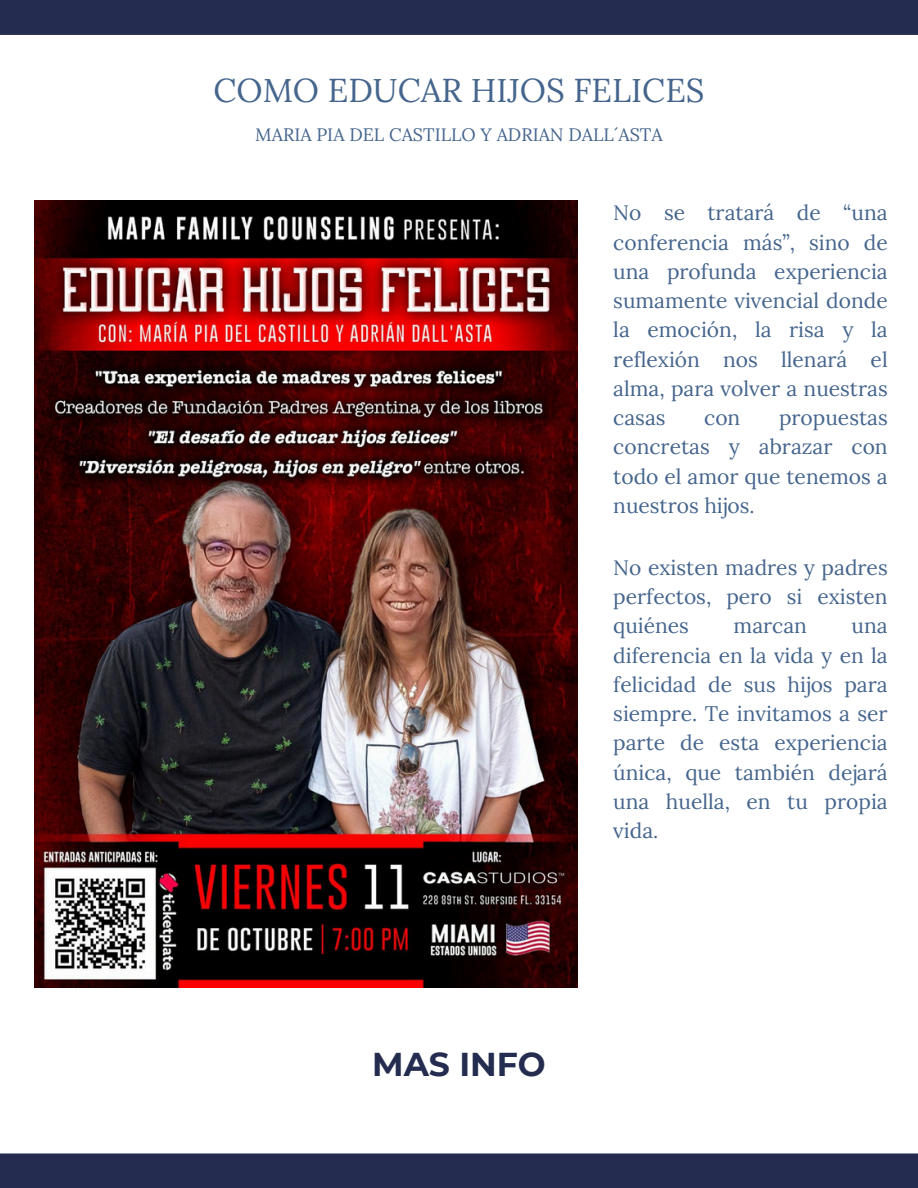
<style>
.page{position:relative;width:918px;height:1188px;background:#fff}
.page>*{position:absolute;margin:0;border:0;box-sizing:border-box;transform-origin:0 0}
.t1{font:33px "Lora";color:#45658d}
.t2{font:700 33px "Montserrat";color:#242c4f}
.t3{font:21px/29.2px "Lora";color:#45658d;text-align:justify}
.t4{font:18px "Lora";color:#45658d}
</style>
<div class="page">
<div style="left:0;top:0;width:918px;height:35px;background:#242c4f"></div>
<div style="left:0;top:1153px;width:918px;height:35px;background:#242c4f"></div>
<img style="left:35px;top:201px;width:542px;height:786px">
<p class="t1" style="left:213px;top:69px;width:493px">COMO EDUCAR HIJOS FELICES</p>
<h1 class="t4" style="left:255px;top:123px;width:409px">MARIA PIA DEL CASTILLO Y ADRIAN DALL´ASTA</h1>
<p class="t3" style="left:613px;top:198px;width:276px">No se tratará de “una conferencia más”, sino de una profunda experiencia sumamente vivencial donde la emoción, la risa y la reflexión nos llenará el alma, para volver a nuestras casas</p>
<p class="t3" style="left:613px;top:403px;width:276px;text-indent:166px">propuestas concretas y abrazar con todo el amor que tenemos a nuestros hijos.</p>
<p class="t3" style="left:704px;top:403px;width:38px">con</p>
<h3 class="t3" style="left:613px;top:553px;width:276px">No existen madres y padres perfectos, pero si existen quiénes</h3>
<h3 class="t3" style="left:613px;top:611px;width:276px;text-indent:238px">una diferencia en la vida y en la felicidad de sus hijos para siempre. Te invitamos a ser parte de esta experiencia única, que también dejará una huella, en tu propia vida.</h3>
<h3 class="t3" style="left:734px;top:611px;width:75px">marcan</h3>
<h3 class="t2" style="left:372px;top:1044px;width:175px">MAS INFO</h3>
</div>
